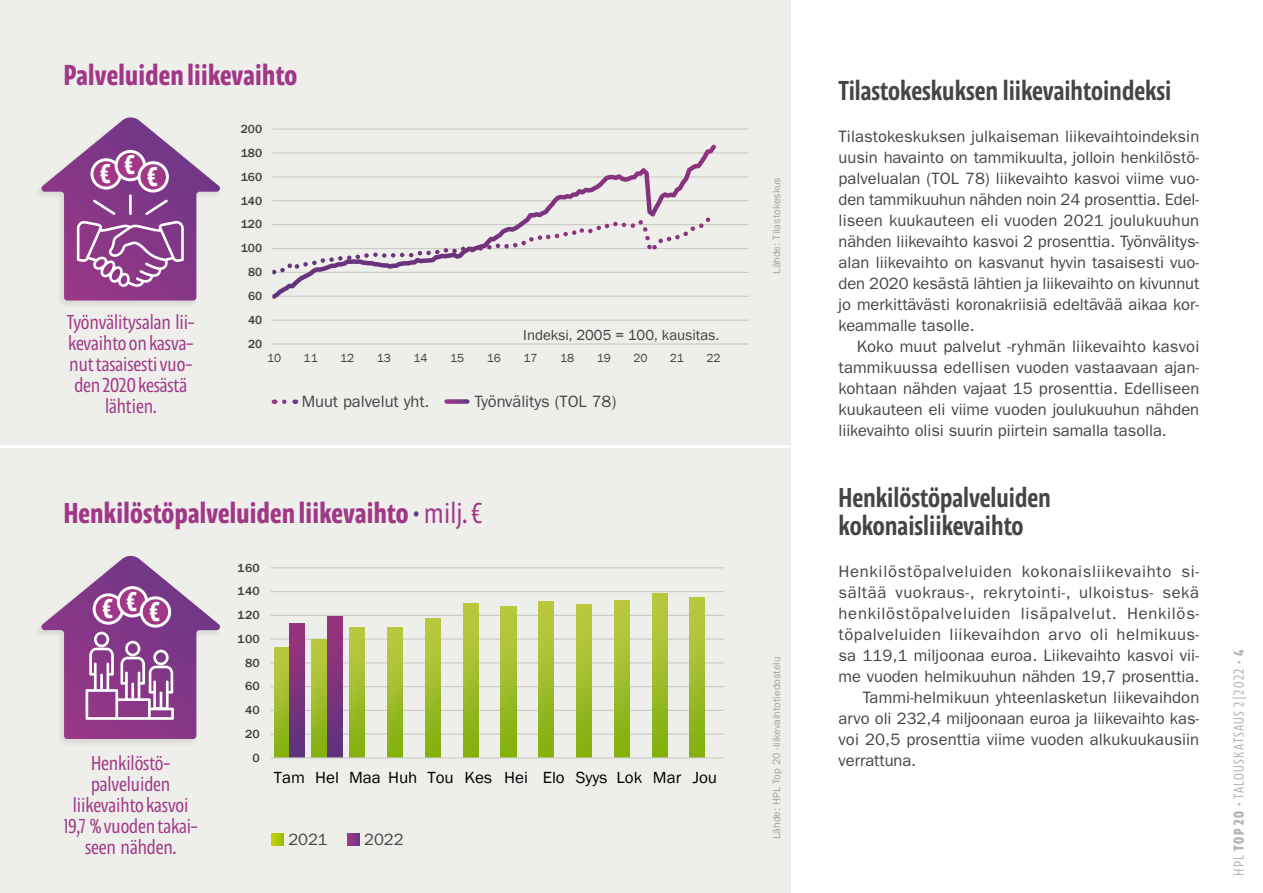
<style>
.page{position:relative;width:1263px;height:893px;background:#fff}
.page>*{position:absolute;margin:0;border:0;box-sizing:border-box;transform-origin:0 0}
.t1{font:600 30px "Floki";letter-spacing:.01em;color:#a03787}
.Talouskatsaus___väli{font:500 28.5px/28.5px "Floki";color:#454547}
.t2{font:600 28.2px "Floki";color:#fff}
.Nosto___lila{font:300 21px/21px "Floki";letter-spacing:-.005em;color:#a03787;text-align:center}
.Ajankohtaista___leip{font:16.5px/21px "ITC Franklin Gothic Std";letter-spacing:.005em;color:#454547;text-align:justify}
.Ajankohtaista___leip-2{font:16.5px "ITC Franklin Gothic Std";letter-spacing:.04em;color:#454547}
.Ajankohtaista___leip-3{font:16.5px "ITC Franklin Gothic Std";letter-spacing:.035em;color:#454547}
.Ajankohtaista___leip-4{font:16.5px "ITC Franklin Gothic Std";letter-spacing:.045em;color:#454547}
.Ajankohtaista___leip-5{font:16.5px "ITC Franklin Gothic Std";letter-spacing:.03em;color:#454547}
.t3{font:16.5px "Franklin Gothic";color:#000}
.t4{font:300 15px "Floki";letter-spacing:.09em;color:#b5b5b5}
.t5{font:15px "Franklin Gothic";letter-spacing:.005em;color:#454547}
.t6{font:500 12px "Franklin Gothic";letter-spacing:-.005em;color:#454547}
.t7{font:12px "Franklin Gothic";letter-spacing:-.005em;color:#454547}
.Lähde{font:10.5px "ITC Franklin Gothic Std";letter-spacing:-.005em;color:#a2a2a3}
.s1{font-weight:300;color:#643787}
.s2{font-weight:300}
.s3{font-weight:700}
</style>
<div class="page">
<div style="left:0;top:0;width:790px;height:893px;background:#eeeeeb"></div>
<hr style="left:0;top:445px;width:790px;height:3px;background:#fff">
<hr style="left:273px;top:320px;width:476px;height:1px;background:#d9d9d9">
<hr style="left:273px;top:296px;width:476px;height:1px;background:#d9d9d9">
<hr style="left:273px;top:272px;width:476px;height:1px;background:#d9d9d9">
<hr style="left:273px;top:248px;width:476px;height:1px;background:#d9d9d9">
<hr style="left:273px;top:224px;width:476px;height:1px;background:#d9d9d9">
<hr style="left:273px;top:200px;width:476px;height:1px;background:#d9d9d9">
<hr style="left:273px;top:176px;width:476px;height:1px;background:#d9d9d9">
<hr style="left:273px;top:152px;width:476px;height:2px;background:#d9d9d9">
<hr style="left:273px;top:128px;width:476px;height:2px;background:#d9d9d9">
<hr style="left:273px;top:343px;width:476px;height:2px;background:#d9d9d9">
<svg style="left:272px;top:146px;width:440px;height:153px"></svg>
<svg style="left:537px;top:218px;width:174px;height:22px"></svg>
<hr style="left:271px;top:734px;width:453px;height:1px;background:#d9d9d9">
<hr style="left:271px;top:710px;width:453px;height:1px;background:#d9d9d9">
<hr style="left:271px;top:686px;width:453px;height:1px;background:#d9d9d9">
<hr style="left:271px;top:662px;width:453px;height:1px;background:#d9d9d9">
<hr style="left:271px;top:638px;width:453px;height:2px;background:#d9d9d9">
<hr style="left:271px;top:615px;width:453px;height:1px;background:#d9d9d9">
<hr style="left:271px;top:591px;width:453px;height:1px;background:#d9d9d9">
<hr style="left:271px;top:567px;width:453px;height:1px;background:#d9d9d9">
<svg style="left:274px;top:647px;width:15px;height:110px;background:#a0bd2a"></svg>
<svg style="left:312px;top:640px;width:15px;height:117px;background:#a0bd2a"></svg>
<svg style="left:350px;top:628px;width:15px;height:129px;background:#a0bd2a"></svg>
<svg style="left:388px;top:628px;width:15px;height:129px;background:#a0bd2a"></svg>
<div style="left:425px;top:618px;width:16px;height:140px;background:linear-gradient(to bottom,#bfca46,#81b00f)"></div>
<svg style="left:463px;top:604px;width:15px;height:153px;background:#a0bd2a"></svg>
<svg style="left:501px;top:606px;width:15px;height:151px;background:#a0bd2a"></svg>
<svg style="left:539px;top:601px;width:15px;height:156px;background:#a0bd2a"></svg>
<div style="left:576px;top:604px;width:16px;height:154px;background:linear-gradient(to bottom,#bfca46,#81b00f)"></div>
<svg style="left:614px;top:601px;width:15px;height:156px;background:#a0bd2a"></svg>
<svg style="left:652px;top:593px;width:15px;height:164px;background:#a0bd2a"></svg>
<svg style="left:690px;top:597px;width:15px;height:160px;background:#9fbd2a"></svg>
<div style="left:289px;top:623px;width:16px;height:135px;background:linear-gradient(to bottom,#9b337c,#5c337c)"></div>
<svg style="left:327px;top:616px;width:15px;height:141px;background:#7c337c"></svg>
<hr style="left:271px;top:757px;width:453px;height:1px;background:#d9d9d9">
<svg style="left:272px;top:833px;width:12px;height:12px"></svg>
<svg style="left:347px;top:833px;width:12px;height:12px"></svg>
<svg style="left:284px;top:399px;width:3px;height:5px"></svg>
<svg style="left:446px;top:399px;width:21px;height:5px"></svg>
<div style="left:34px;top:555px;width:188px;height:192px;background:#231f20;opacity:.1"></div>
<svg style="left:40px;top:556px;width:181px;height:183px"></svg>
<div style="left:34px;top:117px;width:188px;height:192px;background:#231f20;opacity:.1"></div>
<svg style="left:40px;top:117px;width:181px;height:184px"></svg>
<p class="t1" style="left:64px;top:51px;width:235px">Palveluiden liikevaihto</p>
<p class="t2" style="left:100px;top:151px;width:12px">€</p>
<p class="t2" style="left:124px;top:142px;width:12px">€</p>
<p class="t2" style="left:147px;top:154px;width:12px">€</p>
<p class="Nosto___lila" style="left:67px;top:310px;width:129px">Työnvälitysalan lii&shy;kevaihto on kasva&shy;nut tasaisesti vuo&shy;den 2020 kesästä lähtien.</p>
<p class="t6" style="left:241px;top:121px;width:23px">200</p>
<p class="t6" style="left:241px;top:145px;width:23px">180</p>
<p class="t6" style="left:241px;top:169px;width:23px">160</p>
<p class="t6" style="left:241px;top:193px;width:23px">140</p>
<p class="t6" style="left:241px;top:217px;width:23px">120</p>
<p class="t6" style="left:241px;top:241px;width:23px">100</p>
<p class="t6" style="left:248px;top:265px;width:16px">80</p>
<p class="t6" style="left:248px;top:289px;width:16px">60</p>
<p class="t6" style="left:248px;top:312px;width:16px">40</p>
<p class="t6" style="left:248px;top:336px;width:16px">20</p>
<p class="t5" style="left:523px;top:326px;width:197px">Indeksi, 2005 = 100, kausitas.</p>
<p class="t7" style="left:267px;top:351px;width:16px">10</p>
<p class="t7" style="left:304px;top:351px;width:16px">11</p>
<p class="t7" style="left:340px;top:351px;width:16px">12</p>
<p class="t7" style="left:377px;top:351px;width:16px">13</p>
<p class="t7" style="left:414px;top:351px;width:16px">14</p>
<p class="t7" style="left:450px;top:351px;width:16px">15</p>
<p class="t7" style="left:487px;top:351px;width:16px">16</p>
<p class="t7" style="left:523px;top:351px;width:16px">17</p>
<p class="t7" style="left:560px;top:351px;width:16px">18</p>
<p class="t7" style="left:597px;top:351px;width:16px">19</p>
<p class="t7" style="left:633px;top:351px;width:16px">20</p>
<p class="t7" style="left:670px;top:351px;width:16px">21</p>
<p class="t7" style="left:707px;top:351px;width:16px">22</p>
<p class="Ajankohtaista___leip" style="left:302px;top:391px;width:129px">Muut palvelut yht.</p>
<p class="Ajankohtaista___leip" style="left:474px;top:391px;width:143px">Työnvälitys (TOL 78)</p>
<p class="t1" style="left:64px;top:489px;width:420px">Henkilöstöpalveluiden liikevaihto <span class="s1">•</span> <span class="s2">milj. €</span></p>
<p class="t2" style="left:102px;top:586px;width:12px">€</p>
<p class="t2" style="left:127px;top:579px;width:12px">€</p>
<p class="t2" style="left:150px;top:589px;width:12px">€</p>
<p class="Nosto___lila" style="left:91px;top:751px;width:81px;text-align:left">Henkilöstö&shy;palveluiden</p>
<p class="Nosto___lila" style="left:64px;top:793px;width:135px">liikevaihto kasvoi<br>19,7 % vuoden takai&shy;seen nähden.</p>
<p class="t6" style="left:238px;top:560px;width:23px">160</p>
<p class="t6" style="left:238px;top:584px;width:23px">140</p>
<p class="t6" style="left:238px;top:608px;width:23px">120</p>
<p class="t6" style="left:238px;top:631px;width:23px">100</p>
<p class="t6" style="left:245px;top:655px;width:16px">80</p>
<p class="t6" style="left:245px;top:679px;width:16px">60</p>
<p class="t6" style="left:245px;top:703px;width:16px">40</p>
<p class="t6" style="left:245px;top:726px;width:16px">20</p>
<p class="t6" style="left:252px;top:750px;width:9px">0</p>
<p class="t3" style="left:274px;top:767px;width:445px">Tam Hel Maa Huh Tou Kes Hei Elo Syys Lok Mar Jou</p>
<p class="Ajankohtaista___leip" style="left:288px;top:829px;width:41px">2021</p>
<p class="Ajankohtaista___leip" style="left:364px;top:829px;width:41px">2022</p>
<p class="Lähde" style="left:770px;top:274px;width:98px;rotate:-90deg">Lähde: Tilastokeskus</p>
<p class="Talouskatsaus___väli" style="left:838px;top:74px;width:334px">Tilastokeskuksen liikevaihtoindeksi</p>
<p class="Ajankohtaista___leip" style="left:838px;top:126px;width:362px">Tilastokeskuksen julkaiseman liikevaihtoindeksin uusin havainto on tammikuulta, jolloin henkilöstö&shy;palvelualan (TOL 78) liikevaihto kasvoi viime vuo&shy;den tammikuuhun nähden noin 24 prosenttia. Edel&shy;liseen kuukauteen eli vuoden 2021 joulukuuhun nähden liikevaihto kasvoi 2 prosenttia. Työnvälitys&shy;alan liikevaihto on kasvanut hyvin tasaisesti vuo&shy;den 2020 kesästä lähtien ja liikevaihto on kivunnut jo merkittävästi koronakriisiä edeltävää aikaa kor&shy;keammalle tasolle.</p>
<p class="Ajankohtaista___leip" style="left:838px;top:336px;width:362px;text-indent:18px">Koko muut palvelut -ryhmän liikevaihto kasvoi tammikuussa edellisen vuoden vastaavaan ajan&shy;kohtaan nähden vajaat 15 prosenttia. Edelliseen kuukauteen eli viime vuoden joulukuuhun nähden liikevaihto olisi suurin piirtein samalla tasolla.</p>
<p class="Talouskatsaus___väli" style="left:838px;top:481px;width:214px">Henkilöstöpalveluiden kokonaisliikevaihto</p>
<p class="Ajankohtaista___leip-2" style="left:838px;top:562px;width:362px">Henkilöstöpalveluiden kokonaisliikevaihto si-</p>
<p class="Ajankohtaista___leip-3" style="left:838px;top:583px;width:362px">sältää vuokraus-, rekrytointi-, ulkoistus- sekä</p>
<p class="Ajankohtaista___leip-4" style="left:838px;top:604px;width:362px">henkilöstöpalveluiden lisäpalvelut. Henkilös-</p>
<p class="Ajankohtaista___leip-5" style="left:838px;top:625px;width:362px">töpalveluiden liikevaihdon arvo oli helmikuus-</p>
<p class="Ajankohtaista___leip" style="left:838px;top:645px;width:362px">sa 119,1 miljoonaa euroa. Liikevaihto kasvoi vii-</p>
<p class="Ajankohtaista___leip" style="left:838px;top:666px;width:362px">me vuoden helmikuuhun nähden 19,7 prosenttia.</p>
<p class="Ajankohtaista___leip" style="left:863px;top:687px;width:338px">Tammi-helmikuun yhteenlasketun liikevaihdon</p>
<p class="Ajankohtaista___leip" style="left:838px;top:708px;width:362px">arvo oli 232,4 miljoonaan euroa ja liikevaihto kas-</p>
<p class="Ajankohtaista___leip" style="left:838px;top:729px;width:362px">voi 20,5 prosenttia viime vuoden alkukuukausiin</p>
<p class="Ajankohtaista___leip" style="left:838px;top:750px;width:79px">verrattuna.</p>
<p class="Lähde" style="left:770px;top:839px;width:184px;rotate:-90deg">Lähde: HPL Top 20 -liikevaihtotiedostelu</p>
<p class="t4" style="left:1227px;top:876px;width:228px;rotate:-90deg">HPL <span class="s3">TOP 20</span> • TALOUSKATSAUS 2|2022 • <span class="s3">4</span></p>
</div>
